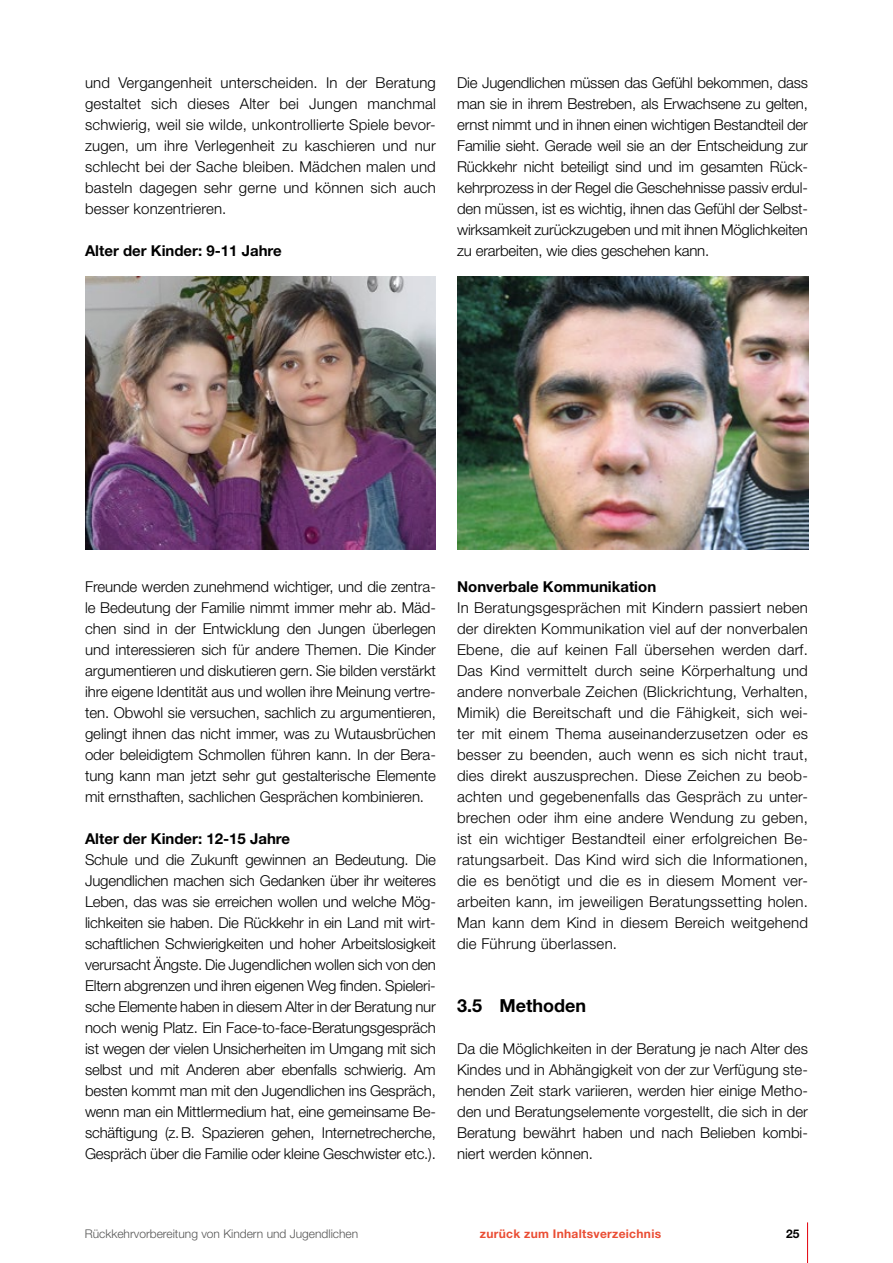
<style>
.page{position:relative;width:893px;height:1263px;background:#fff}
.page>*{position:absolute;margin:0;border:0;box-sizing:border-box;transform-origin:0 0}
.t1{font:700 18px "Helvetica Neue LT";color:#000}
.t2{font:300 15px/21px "Helvetica Neue LT";letter-spacing:-.005em;color:#000;text-align:justify}
.t3{font:700 15px "Helvetica Neue LT";color:#000}
.t4{font:300 12px "Helvetica Neue LT";color:#565655}
.t5{font:700 12px "Helvetica Neue LT";letter-spacing:.025em;color:#ea4d33}
.t6{font:700 12px "Helvetica Neue LT";color:#000}
</style>
<div class="page">
<hr style="left:807px;top:1222px;width:1px;height:41px;background:#e3000b">
<img style="left:85px;top:277px;width:351px;height:273px">
<img style="left:457px;top:276px;width:351px;height:273px">
<p class="t2" style="left:85px;top:72px;width:352px">und Vergangenheit unterscheiden. In der Beratung gestaltet sich dieses Alter bei Jungen manchmal schwierig, weil sie wilde, unkontrollierte Spiele bevor&shy;zugen, um ihre Verlegenheit zu kaschieren und nur schlecht bei der Sache bleiben. Mädchen malen und basteln dagegen sehr gerne und können sich auch besser konzentrieren.</p>
<p class="t3" style="left:85px;top:242px;width:198px">Alter der Kinder: 9-11 Jahre</p>
<p class="t2" style="left:457px;top:72px;width:352px">Die Jugendlichen müssen das Gefühl bekommen, dass man sie in ihrem Bestreben, als Erwachsene zu gelten, ernst nimmt und in ihnen einen wichtigen Bestandteil der Familie sieht. Gerade weil sie an der Entscheidung zur Rückkehr nicht beteiligt sind und im gesamten Rück&shy;kehrprozess in der Regel die Geschehnisse passiv erdul&shy;den müssen, ist es wichtig, ihnen das Gefühl der Selbst&shy;wirksamkeit zurückzugeben und mit ihnen Möglichkeiten zu erarbeiten, wie dies geschehen kann.</p>
<p class="t2" style="left:85px;top:576px;width:352px">Freunde werden zunehmend wichtiger, und die zentra&shy;le Bedeutung der Familie nimmt immer mehr ab. Mäd&shy;chen sind in der Entwicklung den Jungen überlegen und interessieren sich für andere Themen. Die Kinder argumentieren und diskutieren gern. Sie bilden verstärkt ihre eigene Identität aus und wollen ihre Meinung vertre&shy;ten. Obwohl sie versuchen, sachlich zu argumentieren, gelingt ihnen das nicht immer, was zu Wutausbrüchen oder beleidigtem Schmollen führen kann. In der Bera&shy;tung kann man jetzt sehr gut gestalterische Elemente mit ernsthaften, sachlichen Gesprächen kombinieren.</p>
<p class="t3" style="left:85px;top:830px;width:207px">Alter der Kinder: 12-15 Jahre</p>
<p class="t2" style="left:85px;top:849px;width:352px">Schule und die Zukunft gewinnen an Bedeutung. Die Jugendlichen machen sich Gedanken über ihr weiteres Leben, das was sie erreichen wollen und welche Mög&shy;lichkeiten sie haben. Die Rückkehr in ein Land mit wirt&shy;schaftlichen Schwierigkeiten und hoher Arbeitslosigkeit verursacht Ängste. Die Jugendlichen wollen sich von den Eltern abgrenzen und ihren eigenen Weg finden. Spieleri&shy;sche Elemente haben in diesem Alter in der Beratung nur noch wenig Platz. Ein Face-to-face-Beratungsgespräch ist wegen der vielen Unsicherheiten im Umgang mit sich selbst und mit Anderen aber ebenfalls schwierig. Am besten kommt man mit den Jugendlichen ins Gespräch, wenn man ein Mittlermedium hat, eine gemeinsame Be&shy;schäftigung (z.B. Spazieren gehen, Internetrecherche, Gespräch über die Familie oder kleine Geschwister etc.).</p>
<p class="t3" style="left:457px;top:578px;width:201px">Nonverbale Kommunikation</p>
<p class="t2" style="left:457px;top:597px;width:352px">In Beratungsgesprächen mit Kindern passiert neben der direkten Kommunikation viel auf der nonverbalen Ebene, die auf keinen Fall übersehen werden darf.<br>Das Kind vermittelt durch seine Körperhaltung und andere nonverbale Zeichen (Blickrichtung, Verhalten, Mimik) die Bereitschaft und die Fähigkeit, sich wei&shy;ter mit einem Thema auseinanderzusetzen oder es besser zu beenden, auch wenn es sich nicht traut, dies direkt auszusprechen. Diese Zeichen zu beob&shy;achten und gegebenenfalls das Gespräch zu unter&shy;brechen oder ihm eine andere Wendung zu geben, ist ein wichtiger Bestandteil einer erfolgreichen Be&shy;ratungsarbeit. Das Kind wird sich die Informationen, die es benötigt und die es in diesem Moment ver&shy;arbeiten kann, im jeweiligen Beratungssetting holen.<br>Man kann dem Kind in diesem Bereich weitgehend die Führung überlassen.</p>
<p class="t1" style="left:457px;top:995px;width:131px">3.5 Methoden</p>
<p class="t2" style="left:457px;top:1038px;width:352px">Da die Möglichkeiten in der Beratung je nach Alter des Kindes und in Abhängigkeit von der zur Verfügung ste&shy;henden Zeit stark variieren, werden hier einige Metho&shy;den und Beratungselemente vorgestellt, die sich in der Beratung bewährt haben und nach Belieben kombi&shy;niert werden können.</p>
<p class="t4" style="left:85px;top:1226px;width:275px">Rückkehrvorbereitung von Kindern und Jugendlichen</p>
<p class="t5" style="left:480px;top:1226px;width:183px">zurück zum Inhaltsverzeichnis</p>
<p class="t6" style="left:786px;top:1226px;width:15px">25</p>
</div>
